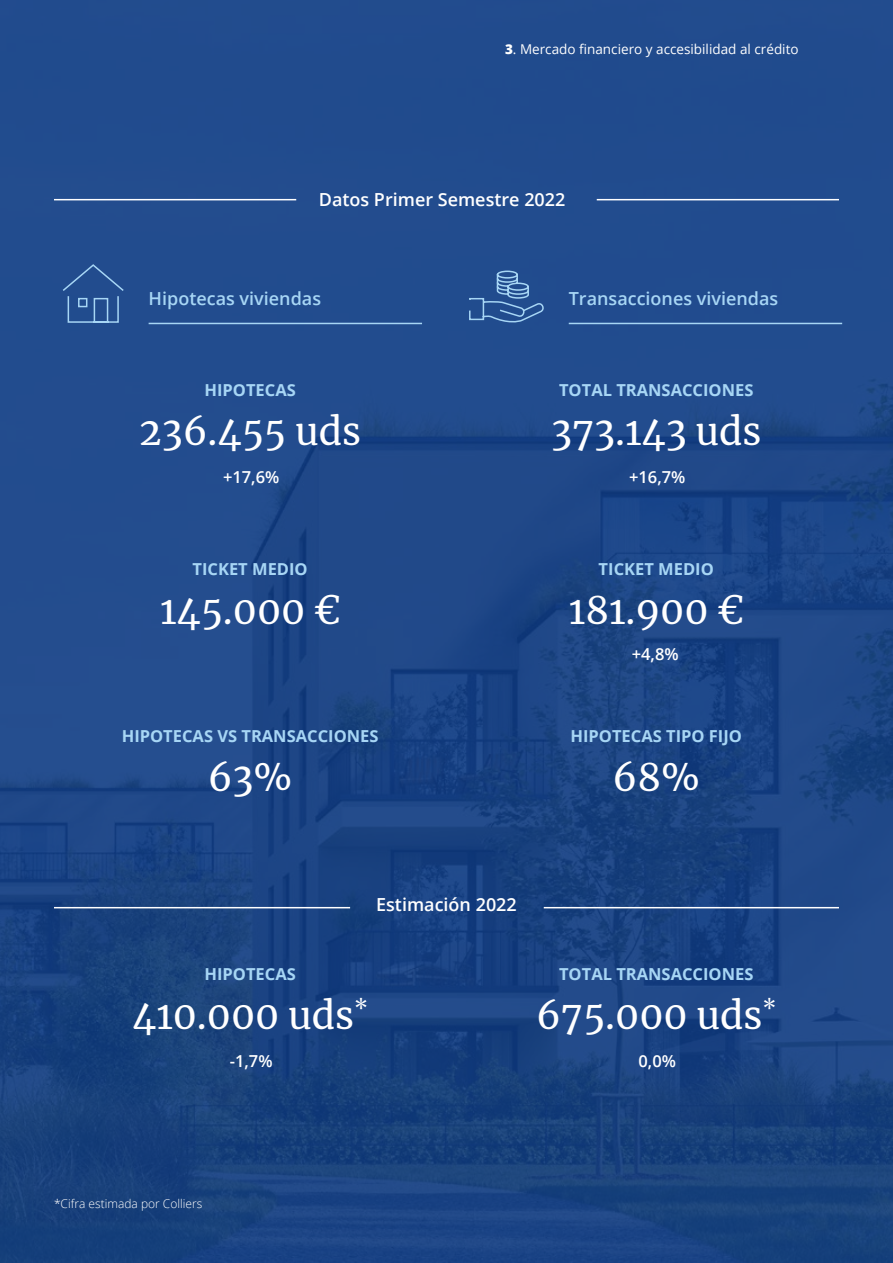
<style>
.page{position:relative;width:893px;height:1263px;background:#fff}
.page>*{position:absolute;margin:0;border:0;box-sizing:border-box;transform-origin:0 0}
.t1{font:37.5px "Merriweather";color:#fff}
.t2{font:600 18px "Open Sans";color:#a7d6f5}
.t3{font:600 18px "Open Sans";color:#fff}
.t4{font:700 16.5px "Open Sans";color:#a7d6f5}
.t5{font:600 16.5px "Open Sans";color:#fff}
.t6{font:13.5px "Open Sans";color:#fff}
.t7{font:300 12px "Open Sans";color:#fff}
.s1{font-weight:800}
</style>
<div class="page">
<div style="left:0;top:0;width:893px;height:1263px;background:linear-gradient(to bottom,#244e91,#18407d)"></div>
<hr style="left:149px;top:323px;width:273px;height:1px;background:#a7d6f5">
<hr style="left:569px;top:323px;width:273px;height:1px;background:#a7d6f5">
<svg style="left:61px;top:263px;width:64px;height:61px;background:#2f5a98"></svg>
<svg style="left:468px;top:270px;width:77px;height:54px;background:#35619e"></svg>
<hr style="left:597px;top:199px;width:242px;height:1px;background:#fff">
<hr style="left:54px;top:199px;width:242px;height:1px;background:#fff">
<hr style="left:544px;top:907px;width:295px;height:1px;background:#fff">
<hr style="left:54px;top:907px;width:296px;height:1px;background:#fff">
<p class="t6" style="left:505px;top:40px;width:295px"><span class="s1">3</span>. Mercado financiero y accesibilidad al crédito</p>
<p class="t3" style="left:319px;top:187px;width:248px">Datos Primer Semestre 2022</p>
<p class="t2" style="left:149px;top:286px;width:174px">Hipotecas viviendas</p>
<p class="t2" style="left:569px;top:286px;width:211px">Transacciones viviendas</p>
<p class="t4" style="left:204px;top:378px;width:93px">HIPOTECAS</p>
<p class="t4" style="left:559px;top:378px;width:196px">TOTAL TRANSACCIONES</p>
<h1 class="t1" style="left:139px;top:405px;width:223px">236.455 uds</h1>
<h1 class="t1" style="left:551px;top:405px;width:212px">373.143 uds</h1>
<p class="t5" style="left:223px;top:465px;width:58px">+17,6%</p>
<p class="t5" style="left:629px;top:465px;width:58px">+16,7%</p>
<p class="t4" style="left:193px;top:557px;width:117px">TICKET MEDIO</p>
<p class="t4" style="left:599px;top:557px;width:117px">TICKET MEDIO</p>
<h1 class="t1" style="left:160px;top:584px;width:182px">145.000 €</h1>
<h1 class="t1" style="left:569px;top:584px;width:176px">181.900 €</h1>
<p class="t5" style="left:632px;top:643px;width:48px">+4,8%</p>
<p class="t4" style="left:122px;top:724px;width:258px">HIPOTECAS VS TRANSACCIONES</p>
<p class="t4" style="left:570px;top:724px;width:173px">HIPOTECAS TIPO FIJO</p>
<h1 class="t1" style="left:208px;top:751px;width:86px">63%</h1>
<h1 class="t1" style="left:612px;top:751px;width:89px">68%</h1>
<p class="t3" style="left:376px;top:892px;width:142px">Estimación 2022</p>
<p class="t4" style="left:204px;top:962px;width:93px">HIPOTECAS</p>
<p class="t4" style="left:559px;top:962px;width:196px">TOTAL TRANSACCIONES</p>
<h1 class="t1" style="left:132px;top:989px;width:237px">410.000 uds<sup>*</sup></h1>
<h1 class="t1" style="left:536px;top:989px;width:242px">675.000 uds<sup>*</sup></h1>
<p class="t5" style="left:230px;top:1049px;width:44px">-1,7%</p>
<p class="t5" style="left:639px;top:1049px;width:39px">0,0%</p>
<p class="t7" style="left:54px;top:1195px;width:150px">*Cifra estimada por Colliers</p>
</div>
